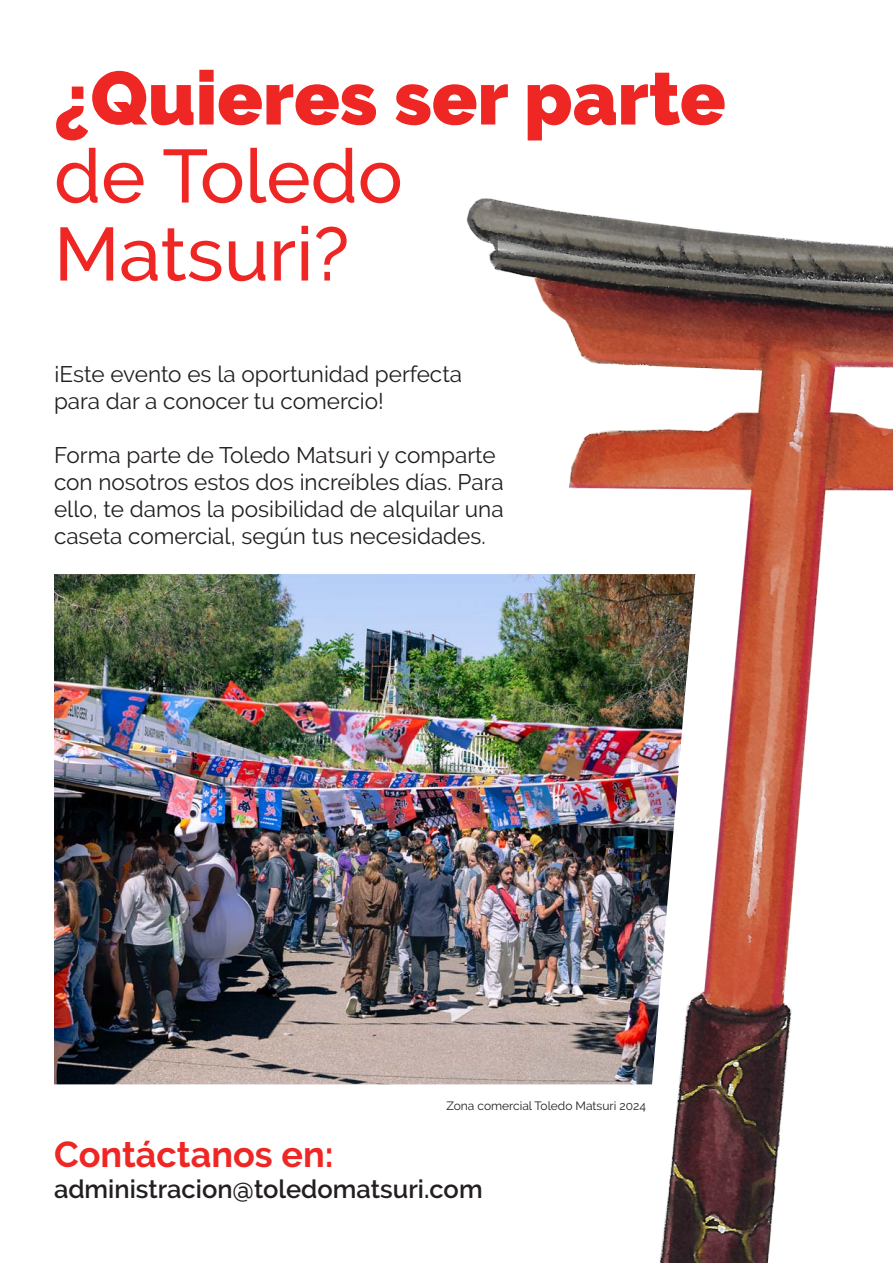
<style>
.page{position:relative;width:893px;height:1263px;background:#fff}
.page>*{position:absolute;margin:0;border:0;box-sizing:border-box;transform-origin:0 0}
.t1{font:900 75px "Raleway";color:#ee2725}
.t2{font:500 75px "Raleway";color:#ee2725}
.t3{font:700 36px "Raleway";color:#ee2725}
.t4{font:600 25.5px "Raleway";color:#231f20}
.t5{font:22.5px/27px "Raleway";color:#231f20}
.t6{font:12px "Raleway";color:#231f20}
</style>
<div class="page">
<img style="left:54px;top:574px;width:388px;height:510px">
<img style="left:442px;top:198px;width:451px;height:1065px">
<p class="t1" style="left:54px;top:55px;width:673px">¿Quieres ser parte</p>
<p class="t2" style="left:54px;top:133px;width:350px">de Toledo</p>
<p class="t2" style="left:54px;top:211px;width:297px">Matsuri?</p>
<p class="t5" style="left:54px;top:360px;width:410px">¡Este evento es la oportunidad perfecta para dar a conocer tu comercio!</p>
<p class="t5" style="left:54px;top:441px;width:451px">Forma parte de Toledo Matsuri y comparte con nosotros estos dos increíbles días. Para ello, te damos la posibilidad de alquilar una caseta comercial, según tus necesidades.</p>
<p class="t6" style="left:446px;top:1099px;width:201px">Zona comercial Toledo Matsuri 2024</p>
<p class="t3" style="left:54px;top:1134px;width:281px">Contáctanos en:</p>
<p class="t4" style="left:54px;top:1174px;width:430px">administracion@toledomatsuri.com</p>
</div>
